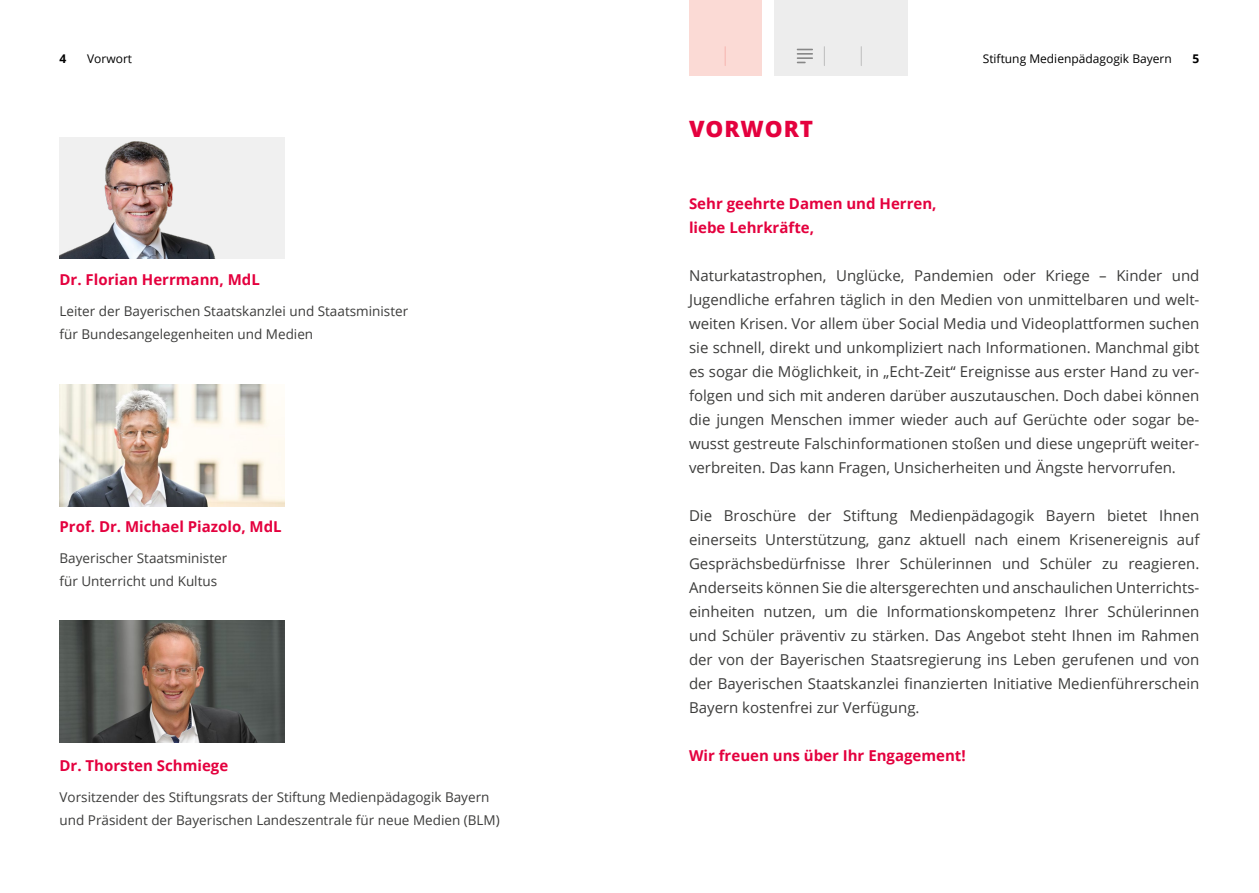
<style>
.page{position:relative;width:1259px;height:893px;background:#fff}
.page>*{position:absolute;margin:0;border:0;box-sizing:border-box;transform-origin:0 0}
.t1{font:800 22.5px "Open Sans";letter-spacing:.04em;color:#e4013e}
.t2{font:15px/24px "Open Sans";color:#3c3c3b;text-align:justify}
.t3{font:700 15px/24px "Open Sans";color:#e4013e}
.t4{font:13.5px/22.5px "Open Sans";color:#3c3c3b}
.t5{font:12px "Open Sans";color:#000}
.t6{font:700 12px "Open Sans";color:#000}
</style>
<div class="page">
<div style="left:689px;top:0;width:72px;height:76px;background:#fbdad5"></div>
<div style="left:774px;top:0;width:134px;height:76px;background:#ededed"></div>
<svg style="left:797px;top:49px;width:16px;height:14px"></svg>
<svg style="left:724px;top:47px;width:2px;height:19px"></svg>
<svg style="left:824px;top:47px;width:1px;height:19px"></svg>
<svg style="left:860px;top:47px;width:2px;height:19px"></svg>
<div style="left:60px;top:137px;width:225px;height:122px;background:#f0f0f0"></div>
<img style="left:60px;top:141px;width:156px;height:118px">
<img style="left:60px;top:620px;width:225px;height:122px">
<img style="left:60px;top:385px;width:225px;height:121px">
<p class="t6" style="left:60px;top:50px;width:8px">4</p>
<p class="t5" style="left:87px;top:51px;width:46px">Vorwort</p>
<p class="t5" style="left:982px;top:51px;width:191px">Stiftung Medienpädagogik Bayern</p>
<p class="t6" style="left:1192px;top:50px;width:8px">5</p>
<p class="t3" style="left:60px;top:267px;width:202px">Dr. Florian Herrmann, MdL</p>
<p class="t4" style="left:60px;top:300px;width:350px">Leiter der Bayerischen Staatskanzlei und Staatsminister für Bundesangelegenheiten und Medien</p>
<p class="t3" style="left:60px;top:514px;width:224px">Prof. Dr. Michael Piazolo, MdL</p>
<p class="t4" style="left:60px;top:547px;width:169px">Bayerischer Staatsminister für Unterricht und Kultus</p>
<p class="t3" style="left:60px;top:754px;width:170px">Dr. Thorsten Schmiege</p>
<p class="t4" style="left:60px;top:786px;width:442px">Vorsitzender des Stiftungsrats der Stiftung Medienpädagogik Bayern und Präsident der Bayerischen Landeszentrale für neue Medien (BLM)</p>
<h1 class="t1" style="left:689px;top:112px;width:126px">VORWORT</h1>
<p class="t3" style="left:689px;top:191px;width:249px">Sehr geehrte Damen und Herren, liebe Lehrkräfte,</p>
<p class="t2" style="left:689px;top:263px;width:512px">Naturkatastrophen, Unglücke, Pandemien oder Kriege – Kinder und Jugendliche erfahren täglich in den Medien von unmittelbaren und welt&shy;weiten Krisen. Vor allem über Social Media und Videoplattformen suchen sie schnell, direkt und unkompliziert nach Informationen. Manchmal gibt es sogar die Möglichkeit, in „Echt-Zeit“ Ereignisse aus erster Hand zu ver&shy;folgen und sich mit anderen darüber auszutauschen. Doch dabei können die jungen Menschen immer wieder auch auf Gerüchte oder sogar be&shy;wusst gestreute Falschinformationen stoßen und diese ungeprüft weiter&shy;verbreiten. Das kann Fragen, Unsicherheiten und Ängste hervorrufen.</p>
<p class="t2" style="left:689px;top:503px;width:512px">Die Broschüre der Stiftung Medienpädagogik Bayern bietet Ihnen einerseits Unterstützung, ganz aktuell nach einem Krisenereignis auf Gesprächsbedürfnisse Ihrer Schülerinnen und Schüler zu reagieren.<br>Anderseits können Sie die altersgerechten und anschaulichen Unterrichts&shy;einheiten nutzen, um die Informationskompetenz Ihrer Schülerinnen und Schüler präventiv zu stärken. Das Angebot steht Ihnen im Rahmen der von der Bayerischen Staatsregierung ins Leben gerufenen und von der Bayerischen Staatskanzlei finanzierten Initiative Medienführerschein Bayern kostenfrei zur Verfügung.</p>
<p class="t3" style="left:689px;top:743px;width:278px">Wir freuen uns über Ihr Engagement!</p>
</div>
